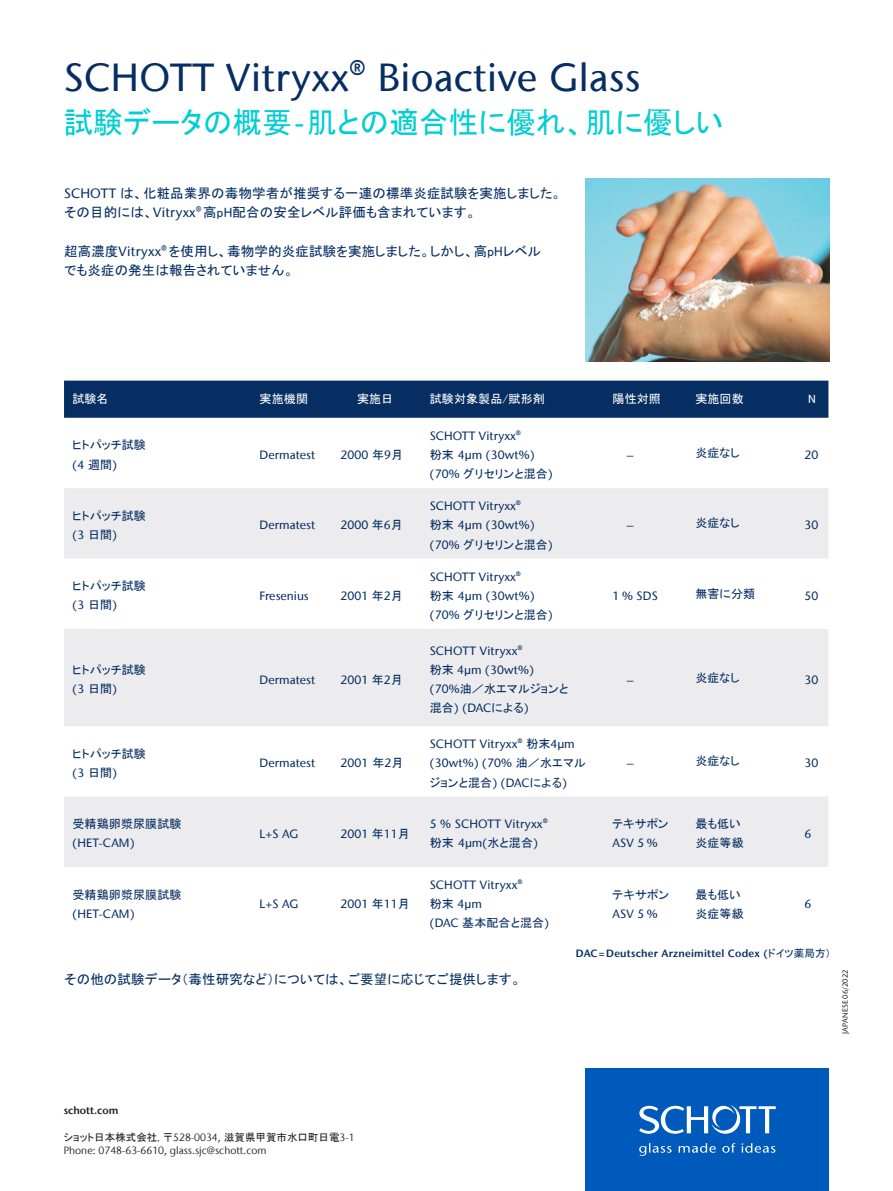
<style>
.page{position:relative;width:893px;height:1191px;background:#fff}
.page>*{position:absolute;margin:0;border:0;box-sizing:border-box;transform-origin:0 0}
.t1{font:500 39px "Stone Sans IIITC Com";letter-spacing:.01em;color:#062e62}
.t2{font:30px "MS P Gothic";letter-spacing:.01em;color:#00ced0}
.t3{font:13.5px/19.2px "MS P Gothic";letter-spacing:.01em;color:#062e62}
.t4{font:500 12px/19.2px "Stone Sans IIITC Com";letter-spacing:.01em;color:#062e62}
.t5{font:12px/19.2px "MS P Gothic";letter-spacing:.01em;color:#062e62}
.t6{font:12px "MS P Gothic";letter-spacing:.01em;color:#fff}
.t7{font:10.5px "Stone Sans IIITC Com";color:#231f20}
.t8{font:600 10.5px "Stone Sans IIITC Com";letter-spacing:.02em;color:#062e62}
.t9{font:10.5px "MS P Gothic";color:#231f20}
.t10{font:600 10.5px "Stone Sans IIITC Com";color:#231f20}
.t11{font:500 7.5px "Stone Sans IIITC Com";letter-spacing:.03em;color:#231f20}
.s1{font-family:"Stone Sans IIITC Com";font-weight:500}
.s2{font-family:"MS P Gothic";font-weight:400}
.s3{font-family:"Stone Sans IIITC Com"}
</style>
<div class="page">
<div style="left:586px;top:1068px;width:243px;height:123px;background:#005abb"></div>
<svg style="left:639px;top:1105px;width:137px;height:50px"></svg>
<img style="left:585px;top:179px;width:244px;height:182px">
<div style="left:64px;top:380px;width:764px;height:38px;background:#062e62"></div>
<svg style="left:64px;top:488px;width:764px;height:379px;fill:#ececee"></svg>
<h1 class="t1" style="left:64px;top:53px;width:578px">SCHOTT Vitryxx® Bioactive Glass</h1>
<h2 class="t2" style="left:64px;top:108px;width:661px">試験データの概要‐肌との適合性に優れ、肌に優しい</h2>
<p class="t3" style="left:64px;top:183px;width:499px"><span class="s1">SCHOTT</span> は、化粧品業界の毒物学者が推奨する一連の標準炎症試験を実施しました。その目的には、<span class="s1">Vitryxx®</span>高pH配合の安全レベル評価も含まれています。</p>
<p class="t3" style="left:64px;top:241px;width:478px">超高濃度<span class="s1">Vitryxx®</span>を使用し、毒物学的炎症試験を実施しました。しかし、高pHレベルでも炎症の発生は報告されていません。</p>
<p class="t6" style="left:73px;top:393px;width:38px">試験名</p>
<p class="t6" style="left:260px;top:393px;width:50px">実施機関</p>
<p class="t6" style="left:357px;top:393px;width:38px">実施日</p>
<p class="t6" style="left:430px;top:393px;width:117px">試験対象製品/賦形剤</p>
<p class="t6" style="left:613px;top:393px;width:50px">陽性対照</p>
<p class="t6" style="left:695px;top:393px;width:50px">実施回数</p>
<p class="t6" style="left:808px;top:393px;width:9px">N</p>
<p class="t5" style="left:73px;top:435px;width:75px">ヒトパッチ試験</p>
<p class="t4" style="left:73px;top:455px;width:46px">(4 <span class="s2">週間</span>)</p>
<p class="t4" style="left:430px;top:426px;width:106px">SCHOTT Vitryxx®<span class="s2">粉末</span> 4µm (30wt%)</p>
<p class="t5" style="left:430px;top:464px;width:125px"><span class="s1">(70%</span> グリセリンと混合<span class="s1">)</span></p>
<p class="t4" style="left:627px;top:445px;width:8px">–</p>
<p class="t5" style="left:695px;top:443px;width:46px">炎症なし</p>
<p class="t4" style="left:804px;top:445px;width:15px">20</p>
<p class="t4" style="left:260px;top:445px;width:57px">Dermatest</p>
<p class="t4" style="left:340px;top:445px;width:64px">2000 <span class="s2">年</span>9<span class="s2">月</span></p>
<p class="t5" style="left:73px;top:506px;width:75px">ヒトパッチ試験</p>
<p class="t4" style="left:73px;top:525px;width:46px">(3 <span class="s2">日間</span>)</p>
<p class="t5" style="left:73px;top:576px;width:75px">ヒトパッチ試験</p>
<p class="t4" style="left:73px;top:595px;width:46px">(3 <span class="s2">日間</span>)</p>
<p class="t5" style="left:73px;top:660px;width:75px">ヒトパッチ試験</p>
<p class="t4" style="left:73px;top:679px;width:46px">(3 <span class="s2">日間</span>)</p>
<p class="t5" style="left:73px;top:744px;width:75px">ヒトパッチ試験</p>
<p class="t4" style="left:73px;top:763px;width:46px">(3 <span class="s2">日間</span>)</p>
<p class="t5" style="left:73px;top:814px;width:110px">受精鶏卵漿尿膜試験</p>
<p class="t4" style="left:73px;top:833px;width:64px">(HET-CAM)</p>
<p class="t5" style="left:73px;top:884px;width:110px">受精鶏卵漿尿膜試験</p>
<p class="t4" style="left:73px;top:904px;width:64px">(HET-CAM)</p>
<p class="t4" style="left:260px;top:515px;width:57px">Dermatest</p>
<p class="t4" style="left:340px;top:515px;width:64px">2000 <span class="s2">年</span>6<span class="s2">月</span></p>
<p class="t4" style="left:260px;top:586px;width:51px">Fresenius</p>
<p class="t4" style="left:340px;top:586px;width:64px">2001 <span class="s2">年</span>2<span class="s2">月</span></p>
<p class="t4" style="left:260px;top:669px;width:57px">Dermatest</p>
<p class="t4" style="left:340px;top:669px;width:64px">2001 <span class="s2">年</span>2<span class="s2">月</span></p>
<p class="t4" style="left:260px;top:753px;width:57px">Dermatest</p>
<p class="t4" style="left:340px;top:753px;width:65px">2001 <span class="s2">年</span>2<span class="s2">月</span></p>
<p class="t4" style="left:260px;top:824px;width:40px">L+S AG</p>
<p class="t4" style="left:340px;top:824px;width:71px">2001 <span class="s2">年</span>11<span class="s2">月</span></p>
<p class="t4" style="left:260px;top:894px;width:40px">L+S AG</p>
<p class="t4" style="left:340px;top:894px;width:71px">2001 <span class="s2">年</span>11<span class="s2">月</span></p>
<p class="t4" style="left:430px;top:496px;width:107px">SCHOTT Vitryxx®<span class="s2">粉末</span> 4µm (30wt%)</p>
<p class="t5" style="left:430px;top:535px;width:125px"><span class="s1">(70%</span> グリセリンと混合<span class="s1">)</span></p>
<p class="t4" style="left:430px;top:566px;width:107px">SCHOTT Vitryxx®<span class="s2">粉末</span> 4µm (30wt%)</p>
<p class="t5" style="left:430px;top:605px;width:125px"><span class="s1">(70%</span> グリセリンと混合<span class="s1">)</span></p>
<p class="t4" style="left:430px;top:641px;width:106px">SCHOTT Vitryxx®<span class="s2">粉末</span> 4µm (30wt%)</p>
<p class="t5" style="left:430px;top:679px;width:140px"><span class="s1">(70%</span>油／水エマルジョンと</p>
<p class="t4" style="left:430px;top:698px;width:100px"><span class="s2">混合</span>) (DAC<span class="s2">による</span>)</p>
<p class="t4" style="left:430px;top:734px;width:158px">SCHOTT Vitryxx® <span class="s2">粉末</span>4µm (30wt%) (70% <span class="s2">油／水エマル</span></p>
<p class="t5" style="left:430px;top:772px;width:139px">ジョンと混合<span class="s1">) (DAC</span>による<span class="s1">)</span></p>
<p class="t4" style="left:430px;top:814px;width:120px">5 % SCHOTT Vitryxx®</p>
<p class="t5" style="left:430px;top:833px;width:110px">粉末 <span class="s1">4μm(</span>水と混合<span class="s1">)</span></p>
<p class="t4" style="left:627px;top:515px;width:8px">–</p>
<p class="t5" style="left:695px;top:513px;width:46px">炎症なし</p>
<p class="t4" style="left:804px;top:515px;width:15px">30</p>
<p class="t4" style="left:613px;top:586px;width:47px">1 % SDS</p>
<p class="t5" style="left:695px;top:584px;width:61px">無害に分類</p>
<p class="t4" style="left:804px;top:586px;width:15px">50</p>
<p class="t4" style="left:627px;top:669px;width:8px">–</p>
<p class="t5" style="left:695px;top:667px;width:46px">炎症なし</p>
<p class="t4" style="left:804px;top:669px;width:15px">30</p>
<p class="t4" style="left:627px;top:753px;width:8px">–</p>
<p class="t5" style="left:695px;top:751px;width:46px">炎症なし</p>
<p class="t4" style="left:804px;top:753px;width:15px">30</p>
<p class="t5" style="left:613px;top:814px;width:57px">テキサポン</p>
<p class="t4" style="left:613px;top:833px;width:47px">ASV 5 %</p>
<p class="t5" style="left:695px;top:814px;width:50px">最も低い炎症等級</p>
<p class="t4" style="left:804px;top:824px;width:8px">6</p>
<p class="t4" style="left:430px;top:875px;width:94px">SCHOTT Vitryxx®<span class="s2">粉末</span> 4µm</p>
<p class="t5" style="left:430px;top:913px;width:121px"><span class="s1">(DAC</span> 基本配合と混合<span class="s1">)</span></p>
<p class="t5" style="left:613px;top:884px;width:58px">テキサポン</p>
<p class="t4" style="left:613px;top:904px;width:47px">ASV 5 %</p>
<p class="t5" style="left:695px;top:884px;width:50px">最も低い炎症等級</p>
<p class="t4" style="left:804px;top:894px;width:8px">6</p>
<p class="t8" style="left:576px;top:946px;width:255px">DAC=Deutscher Arzneimittel Codex (<span class="s2">ドイツ薬局方)</span></p>
<p class="t3" style="left:64px;top:969px;width:458px">その他の試験データ（毒性研究など）については、ご要望に応じてご提供します。</p>
<p class="t11" style="left:841px;top:1034px;width:66px;rotate:-90deg">JAPANESE 06/2022</p>
<p class="t10" style="left:64px;top:1103px;width:56px">schott.com</p>
<p class="t9" style="left:64px;top:1131px;width:292px">ショット日本株式会社, 〒<span class="s3">528-0034,</span> 滋賀県甲賀市水口町日電<span class="s3">3-1</span></p>
<p class="t7" style="left:64px;top:1143px;width:204px">Phone: 0748-63-6610, glass.sjc@schott.com</p>
</div>
